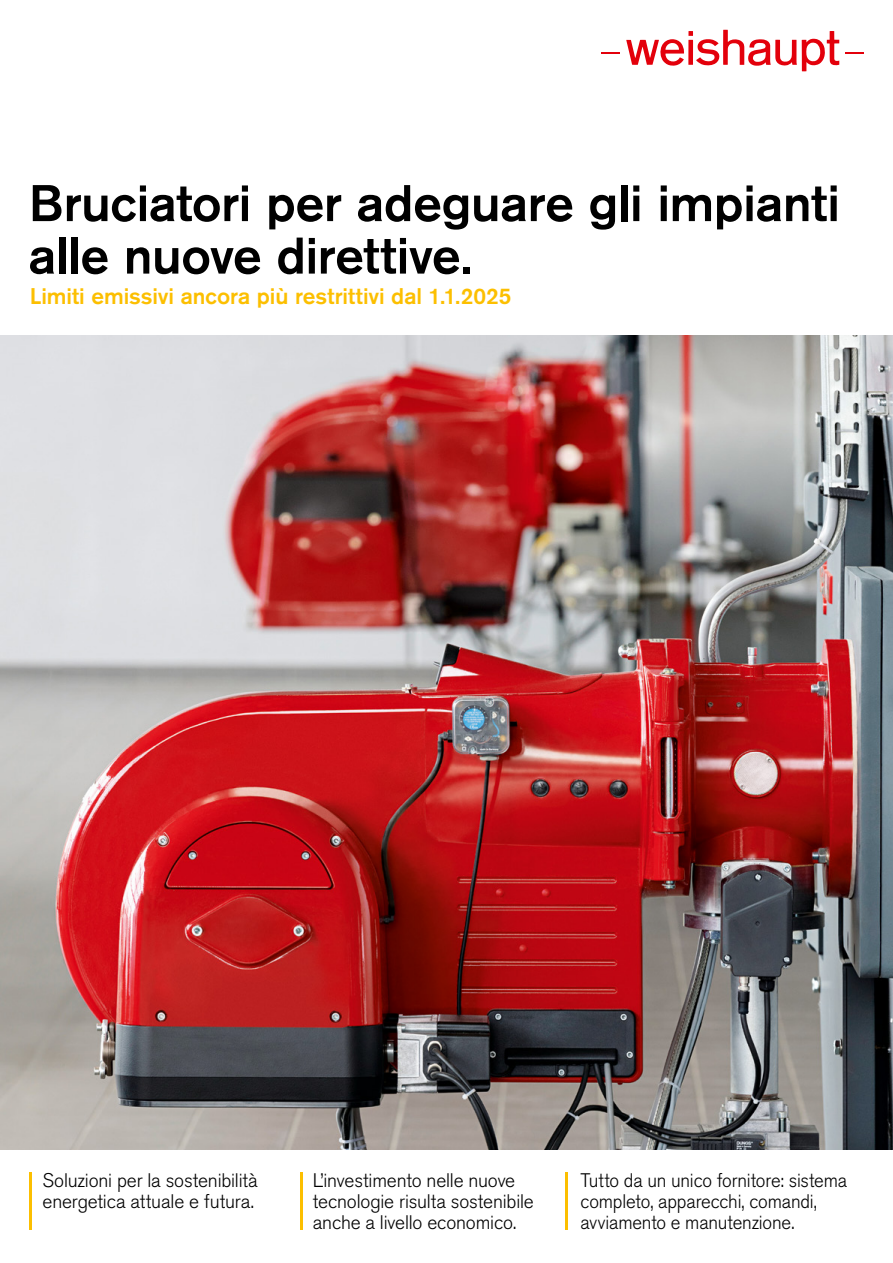
<style>
.page{position:relative;width:893px;height:1263px;background:#fff}
.page>*{position:absolute;margin:0;border:0;box-sizing:border-box;transform-origin:0 0}
.t1{font:500 51px/52.5px "Akzidenz Grotesk Pro";letter-spacing:-.01em;color:#000}
.t2{font:500 22.5px "Akzidenz Grotesk Pro";color:#fcbf00}
.t3{font:300 19.5px/21px "Akzidenz Grotesk Pro";letter-spacing:-.01em;color:#000}
.t4{font:300 19.5px/21px "Akzidenz Grotesk Pro";letter-spacing:-.01em;color:#000;scale:.95 1}
</style>
<div class="page">
<img style="left:0;top:336px;width:893px;height:813px">
<svg style="left:626px;top:30px;width:213px;height:41px"></svg>
<svg style="left:602px;top:52px;width:18px;height:2px"></svg>
<svg style="left:845px;top:52px;width:18px;height:2px"></svg>
<hr style="left:30px;top:1172px;width:2px;height:58px;background:#fcbf00">
<hr style="left:300px;top:1172px;width:2px;height:58px;background:#fcbf00">
<hr style="left:566px;top:1172px;width:2px;height:58px;background:#fcbf00">
<h1 class="t1" style="left:29px;top:176px;width:813px">Bruciatori per adeguare gli impianti alle nuove direttive.</h1>
<p class="t2" style="left:30px;top:281px;width:483px">Limiti emissivi ancora più restrittivi dal 1.1.2025</p>
<p class="t3" style="left:43px;top:1169px;width:217px">Soluzioni per la sostenibilità energetica attuale e futura.</p>
<p class="t3" style="left:313px;top:1169px;width:223px">L’investimento nelle nuove tecnologie risulta sostenibile anche a livello economico.</p>
<p class="t4" style="left:581px;top:1169px;width:282px">Tutto da un unico fornitore: sistema completo, apparecchi, comandi, avviamento e manutenzione.</p>
</div>
